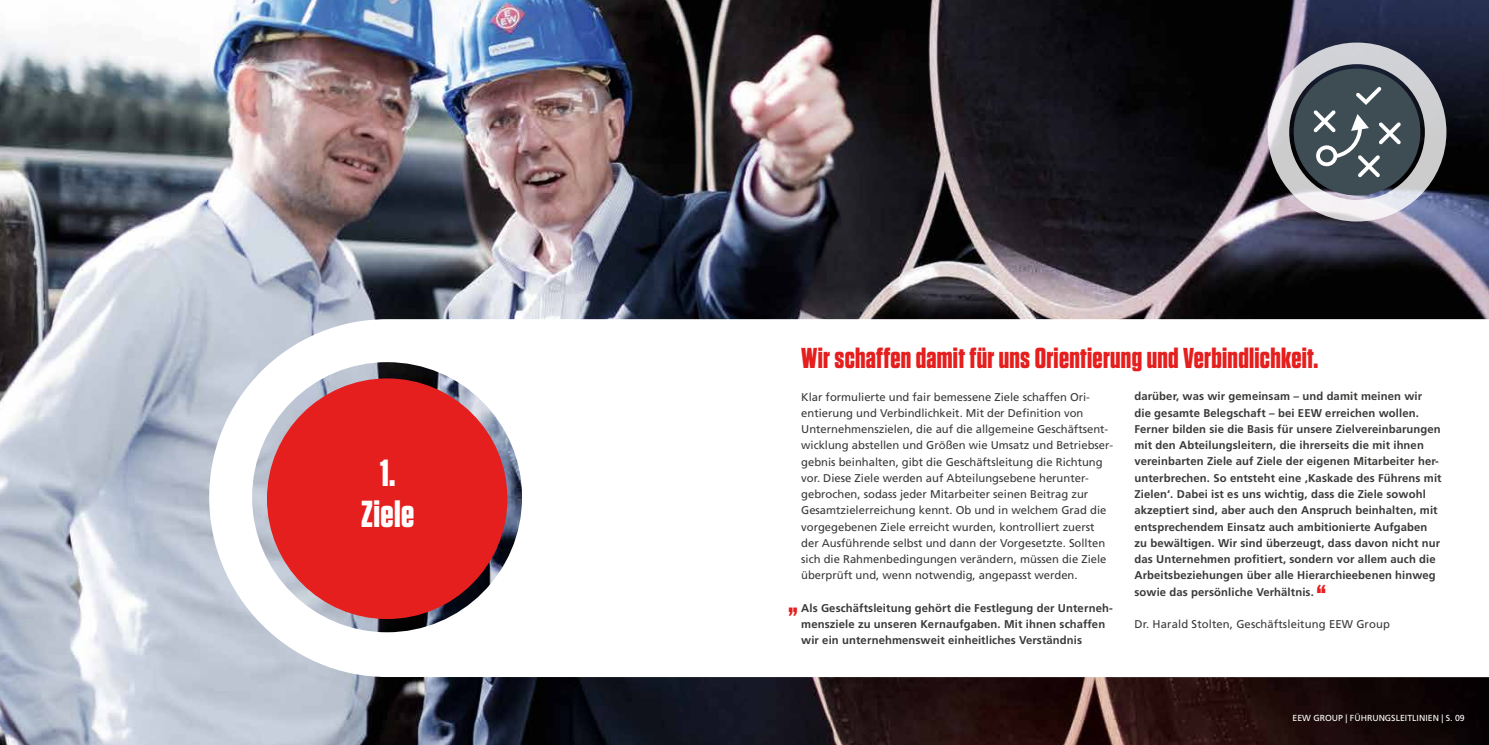
<style>
.page{position:relative;width:1489px;height:745px;background:#fff}
.page>*{position:absolute;margin:0;border:0;box-sizing:border-box;transform-origin:0 0}
.t1{font:700 37.5px/40px "Tungsten";letter-spacing:.01em;color:#fff;text-align:center}
.t2{font:700 28.75px "Tungsten";letter-spacing:.01em;color:#e51e1e}
.t3{font:700 11.25px/16.2px "Frutiger LT Std";letter-spacing:.01em;color:#3a3a39}
.t4{font:11.25px/16.2px "Frutiger LT Std";color:#3a3a39}
.t5{font:8.75px "Frutiger LT Std";color:#fff}
</style>
<div class="page">
<img style="left:0;top:0;width:1488px;height:744px">
<svg style="left:1267px;top:43px;width:179px;height:178px;background:#7a7f87"></svg>
<svg style="left:209px;top:319px;width:1279px;height:357px"></svg>
<div style="left:267px;top:378px;width:240px;height:240px;background:#e51e1e;border-radius:50%"></div>
<h1 class="t1" style="left:361px;top:454px;width:54px">1.<br>Ziele</h1>
<h2 class="t2" style="left:801px;top:342px;width:518px">Wir schaffen damit für uns Orientierung und Verbindlichkeit.</h2>
<p class="t4" style="left:801px;top:388px;width:313px">Klar formulierte und fair bemessene Ziele schaffen Ori&shy;entierung und Verbindlichkeit. Mit der Definition von Unternehmenszielen, die auf die allgemeine Geschäftsent&shy;wicklung abstellen und Größen wie Umsatz und Betriebser&shy;gebnis beinhalten, gibt die Geschäftsleitung die Richtung vor. Diese Ziele werden auf Abteilungsebene herunter&shy;gebrochen, sodass jeder Mitarbeiter seinen Beitrag zur Gesamtzielerreichung kennt. Ob und in welchem Grad die vorgegebenen Ziele erreicht wurden, kontrolliert zuerst der Ausführende selbst und dann der Vorgesetzte. Sollten sich die Rahmenbedingungen verändern, müssen die Ziele überprüft und, wenn notwendig, angepasst werden.</p>
<p class="t3" style="left:801px;top:599px;width:313px">Als Geschäftsleitung gehört die Festlegung der Unterneh&shy;mensziele zu unseren Kernaufgaben. Mit ihnen schaffen wir ein unternehmensweit einheitliches Verständnis</p>
<h2 class="t2" style="left:788px;top:586px;width:11px">„</h2>
<p class="t3" style="left:1134px;top:388px;width:308px">darüber, was wir gemeinsam – und damit meinen wir<br>die gesamte Belegschaft – bei EEW erreichen wollen.<br>Ferner bilden sie die Basis für unsere Zielvereinbarungen mit den Abteilungsleitern, die ihrerseits die mit ihnen vereinbarten Ziele auf Ziele der eigenen Mitarbeiter her&shy;unterbrechen. So entsteht eine ‚Kaskade des Führens mit Zielen‘. Dabei ist es uns wichtig, dass die Ziele sowohl akzeptiert sind, aber auch den Anspruch beinhalten, mit entsprechendem Einsatz auch ambitionierte Aufgaben zu bewältigen. Wir sind überzeugt, dass davon nicht nur das Unternehmen profitiert, sondern vor allem auch die Arbeitsbeziehungen über alle Hierarchieebenen hinweg sowie das persönliche Verhältnis.</p>
<p class="t4" style="left:1134px;top:615px;width:257px">Dr. Harald Stolten, Geschäftsleitung EEW Group</p>
<h2 class="t2" style="left:1316px;top:579px;width:11px">“</h2>
<p class="t5" style="left:1292px;top:712px;width:174px">EEW GROUP | FÜHRUNGSLEITLINIEN | S. 09</p>
</div>
